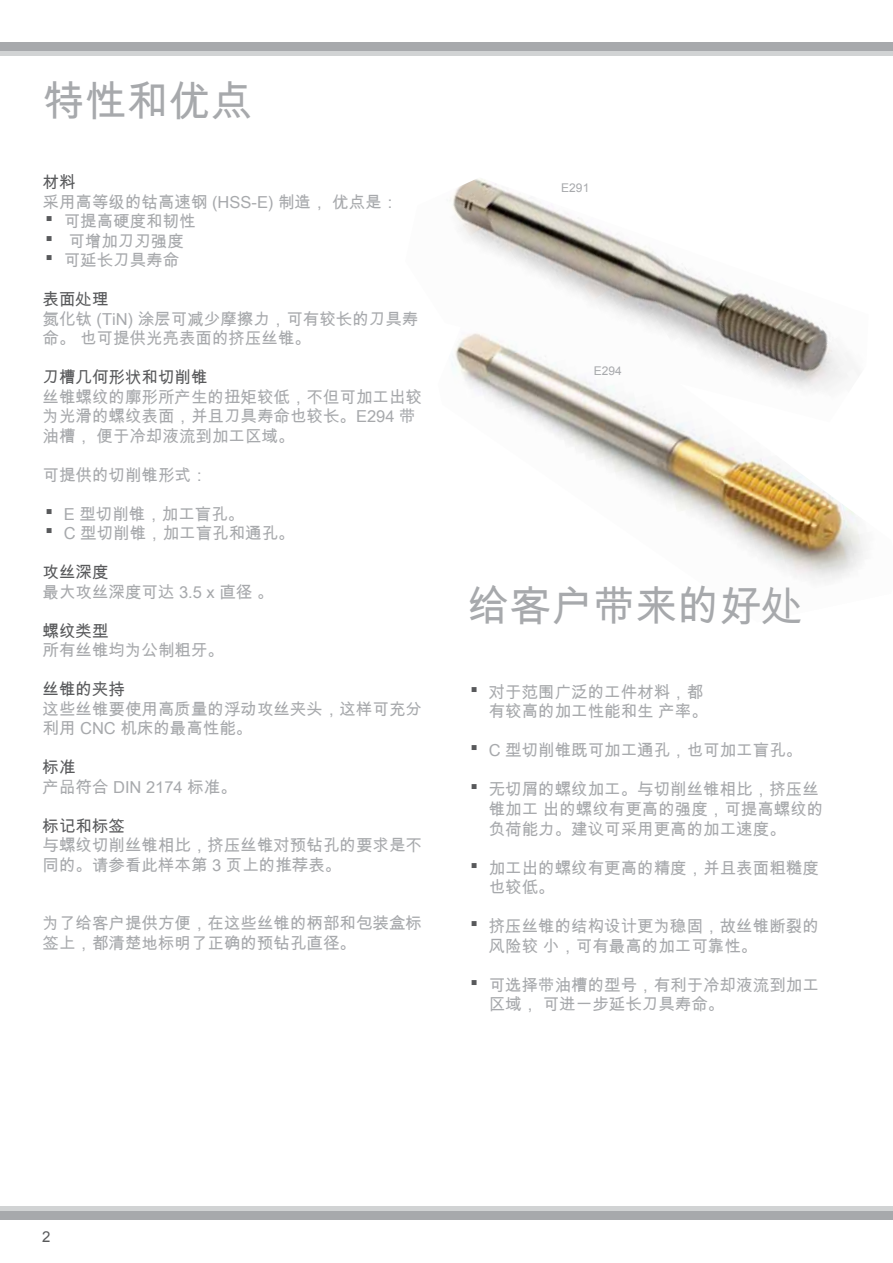
<style>
.page{position:relative;width:893px;height:1263px;background:#fff}
.page>*{position:absolute;margin:0;border:0;box-sizing:border-box;transform-origin:0 0}
.t1{font:42px "Arial Unicode MS";color:#a7a9ac}
.t2{font:16.5px/19.5px "Arial Unicode MS";color:#a7a9ac}
.t3{font:16.5px "Arial Unicode MS";color:#58595b}
.t4{font:15px "Arial";color:#58595b}
.t5{font:12px "Arial";color:#a7a9ac}
.s1{font-size:22.5px;color:#58595b}
</style>
<div class="page">
<div style="left:0;top:43px;width:893px;height:8px;background:#a7a9ac"></div>
<div style="left:0;top:51px;width:893px;height:5px;background:#d1d3d4"></div>
<div style="left:883px;top:1211px;width:10px;height:9px;background:#a7a9ac"></div>
<div style="left:883px;top:1206px;width:10px;height:5px;background:#d1d3d4"></div>
<div style="left:0;top:1211px;width:883px;height:9px;background:#a7a9ac"></div>
<div style="left:0;top:1206px;width:883px;height:5px;background:#d1d3d4"></div>
<img style="left:537px;top:422px;width:329px;height:160px">
<img style="left:452px;top:178px;width:396px;height:244px">
<h1 class="t1" style="left:43px;top:71px;width:212px">特性和优点</h1>
<p class="t3" style="left:43px;top:170px;width:34px">材料</p>
<p class="t2" style="left:43px;top:192px;width:357px">采用高等级的钴高速钢 (HSS-E) 制造，优点是：</p>
<p class="t2" style="left:43px;top:211px;width:155px"><span class="s1">▪</span> 可提高硬度和韧性</p>
<p class="t2" style="left:43px;top:231px;width:143px"><span class="s1">▪</span> 可增加刀刃强度</p>
<p class="t2" style="left:43px;top:250px;width:138px"><span class="s1">▪</span> 可延长刀具寿命</p>
<p class="t3" style="left:43px;top:287px;width:67px">表面处理</p>
<p class="t2" style="left:43px;top:309px;width:377px">氮化钛 (TiN) 涂层可减少摩擦力，可有较长的刀具寿命。也可提供光亮表面的挤压丝锥。</p>
<p class="t3" style="left:43px;top:365px;width:166px">刀槽几何形状和切削锥</p>
<p class="t2" style="left:43px;top:387px;width:381px">丝锥螺纹的廓形所产生的扭矩较低，不但可加工出较为光滑的螺纹表面，并且刀具寿命也较长。E294 带油槽，便于冷却液流到加工区域。</p>
<p class="t2" style="left:43px;top:465px;width:166px">可提供的切削锥形式：</p>
<p class="t2" style="left:43px;top:504px;width:203px"><span class="s1">▪</span> E 型切削锥，加工盲孔。</p>
<p class="t2" style="left:43px;top:523px;width:254px"><span class="s1">▪</span> C 型切削锥，加工盲孔和通孔。</p>
<p class="t3" style="left:43px;top:560px;width:67px">攻丝深度</p>
<p class="t2" style="left:43px;top:582px;width:233px">最大攻丝深度可达 3.5 x 直径。</p>
<p class="t3" style="left:43px;top:619px;width:67px">螺纹类型</p>
<p class="t2" style="left:43px;top:640px;width:183px">所有丝锥均为公制粗牙。</p>
<p class="t3" style="left:43px;top:678px;width:84px">丝锥的夹持</p>
<p class="t2" style="left:43px;top:699px;width:381px">这些丝锥要使用高质量的浮动攻丝夹头，这样可充分利用 CNC 机床的最高性能。</p>
<p class="t3" style="left:43px;top:756px;width:34px">标准</p>
<p class="t2" style="left:43px;top:777px;width:196px">产品符合 DIN 2174 标准。</p>
<p class="t3" style="left:43px;top:814px;width:84px">标记和标签</p>
<p class="t2" style="left:43px;top:835px;width:381px">与螺纹切削丝锥相比，挤压丝锥对预钻孔的要求是不同的。请参看此样本第 3 页上的推荐表。</p>
<p class="t2" style="left:43px;top:913px;width:381px">为了给客户提供方便，在这些丝锥的柄部和包装盒标签上，都清楚地标明了正确的预钻孔直径。</p>
<p class="t5" style="left:561px;top:180px;width:30px">E291</p>
<p class="t5" style="left:594px;top:363px;width:30px">E294</p>
<h1 class="t1" style="left:468px;top:576px;width:338px">给客户带来的好处</h1>
<p class="t2" style="left:468px;top:682px;width:242px;text-align:right"><span class="s1">▪</span> 对于范围广泛的工件材料，都有较高的加工性能和生产率。</p>
<p class="t2" style="left:468px;top:740px;width:336px"><span class="s1">▪</span> C 型切削锥既可加工通孔，也可加工盲孔。</p>
<p class="t2" style="left:489px;top:779px;width:336px;text-indent:-21px"><span class="s1">▪</span> 无切屑的螺纹加工。与切削丝锥相比，挤压丝锥加工出的螺纹有更高的强度，可提高螺纹的负荷能力。建议可采用更高的加工速度。</p>
<p class="t2" style="left:489px;top:857px;width:331px;text-indent:-21px"><span class="s1">▪</span> 加工出的螺纹有更高的精度，并且表面粗糙度也较低。</p>
<p class="t2" style="left:489px;top:916px;width:331px;text-indent:-21px"><span class="s1">▪</span> 挤压丝锥的结构设计更为稳固，故丝锥断裂的风险较小，可有最高的加工可靠性。</p>
<p class="t2" style="left:489px;top:974px;width:331px;text-indent:-21px"><span class="s1">▪</span> 可选择带油槽的型号，有利于冷却液流到加工区域，可进一步延长刀具寿命。</p>
<p class="t4" style="left:42px;top:1226px;width:10px">2</p>
</div>
